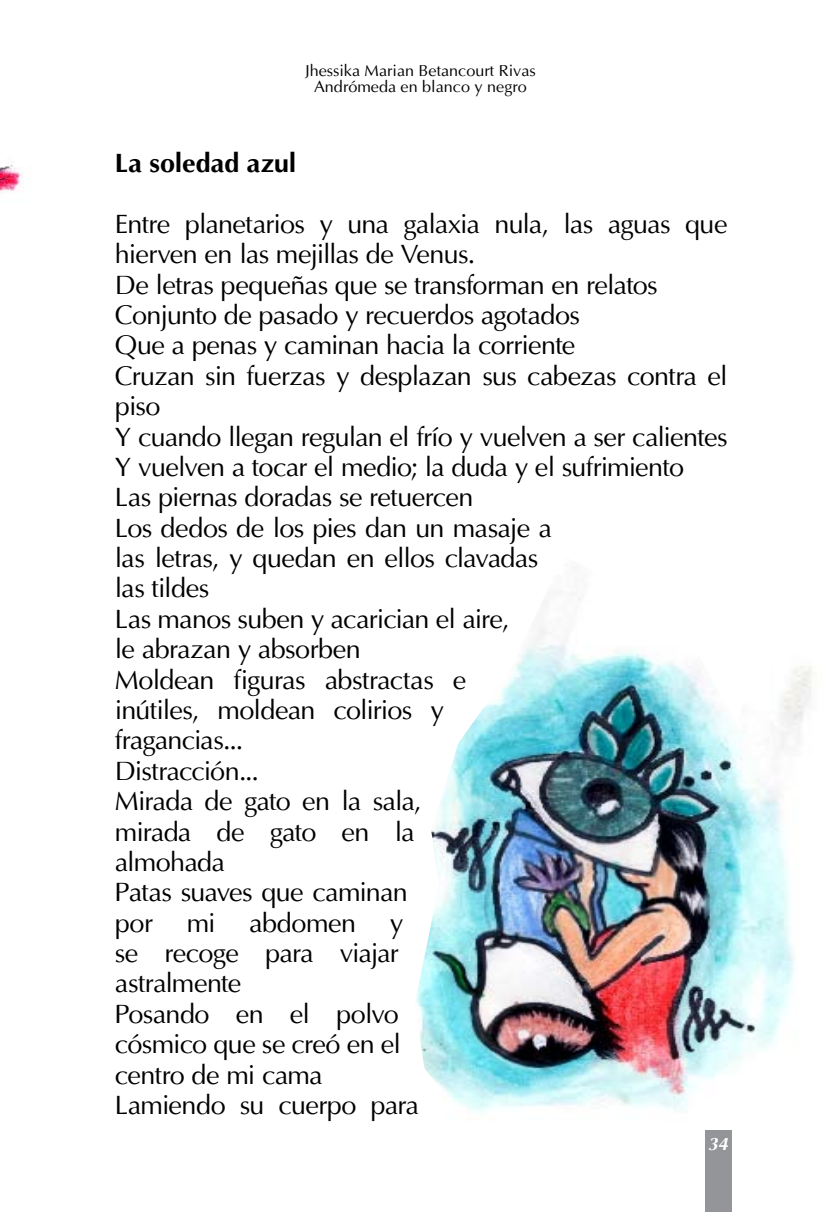
<style>
.page{position:relative;width:830px;height:1212px;background:#fff}
.page>*{position:absolute;margin:0;border:0;box-sizing:border-box;transform-origin:0 0}
.t1{font:27px/30.4px "Ottawa Plain";letter-spacing:-.03em;color:#000}
.t2{font:700 27px "Ottawa";color:#000}
.t3{font:italic 700 18px "Ottawa";color:#fff}
.t4{font:16.2px/16.2px "Ottawa Plain";color:#000;text-align:center}
</style>
<div class="page">
<div style="left:705px;top:1130px;width:27px;height:82px;background:#939598"></div>
<img style="left:416px;top:598px;width:396px;height:515px">
<img style="left:0;top:164px;width:22px;height:29px">
<p class="t4" style="left:305px;top:62px;width:232px">Jhessika Marian Betancourt Rivas<br>Andrómeda en blanco y negro</p>
<p class="t2" style="left:115px;top:146px;width:183px">La soledad azul</p>
<p class="t1" style="left:115px;top:209px;width:614px">Entre planetarios y una galaxia nula, las aguas que hierven en las mejillas de Venus.<br>De letras pequeñas que se transforman en relatos<br>Conjunto de pasado y recuerdos agotados<br>Que a penas y caminan hacia la corriente<br>Cruzan sin fuerzas y desplazan sus cabezas contra el piso<br>Y cuando llegan regulan el frío y vuelven a ser calientes<br>Y vuelven a tocar el medio; la duda y el sufrimiento<br>Las piernas doradas se retuercen<br>Los dedos de los pies dan un masaje a<br>las letras, y quedan en ellos clavadas<br>las tildes<br>Las manos suben y acarician el aire,<br>le abrazan y absorben<br>Moldean figuras abstractas e<br>inútiles, moldean colirios y<br>fragancias...<br>Distracción...<br>Mirada de gato en la sala,<br>mirada de gato en la<br>almohada<br>Patas suaves que caminan<br>por mi abdomen y<br>se recoge para viajar<br>astralmente<br>Posando en el polvo<br>cósmico que se creó en el<br>centro de mi cama<br>Lamiendo su cuerpo para</p>
<p class="t3" style="left:707px;top:1133px;width:21px">34</p>
</div>
